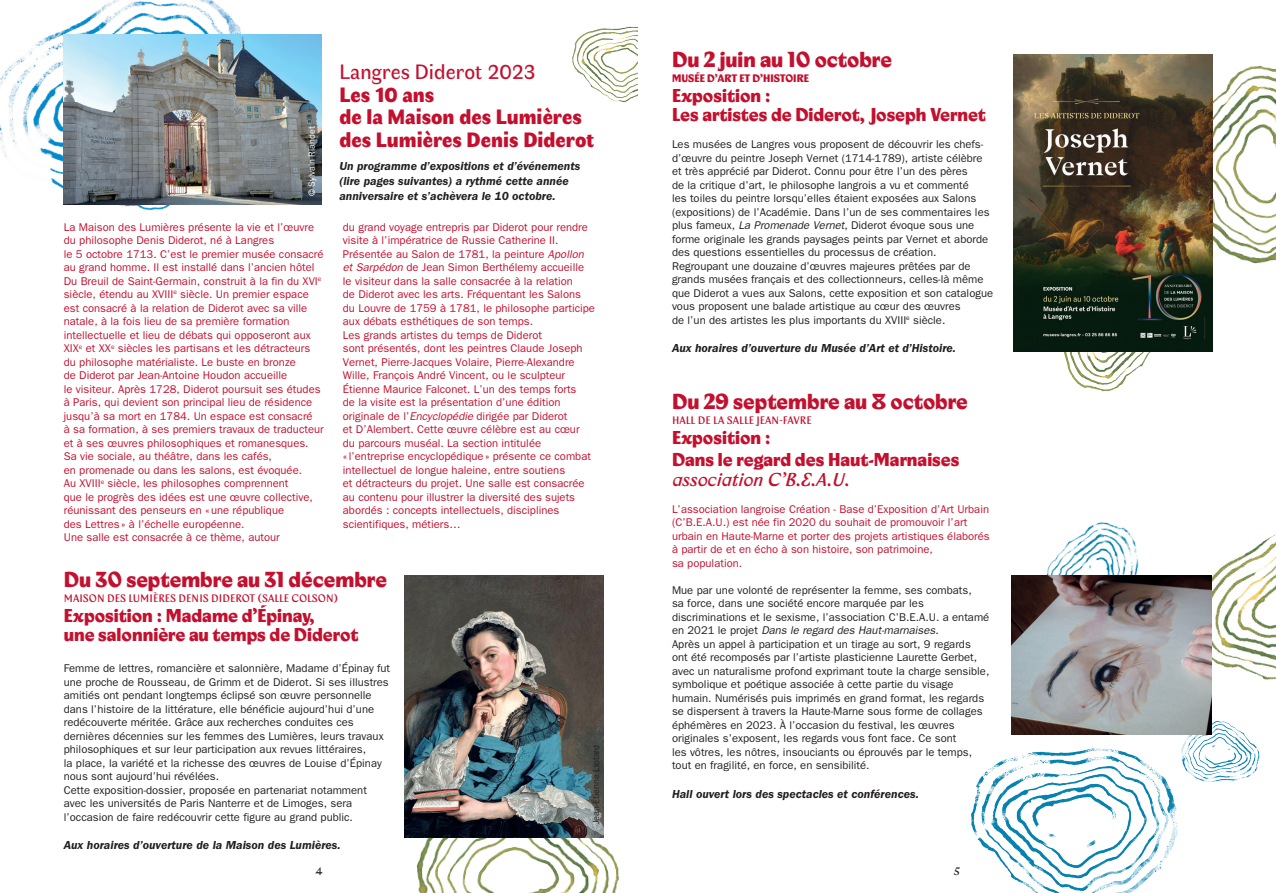
<style>
.page{position:relative;width:1276px;height:893px;background:#fff}
.page>*{position:absolute;margin:0;border:0;box-sizing:border-box;transform-origin:0 0}
.textes_encadrés{font:900 21px/22.5px "Faune Display";color:#c3102e}
.textes_encadrés-2{font:900 21px "Zangezi Sans 09";color:#c3102e}
.textes_encadrés-3{font:900 18px/19.5px "Zangezi Sans 09";color:#c3102e}
.t1{font:italic 18px "Zangezi Sans 09";color:#c3102e}
.textes_encadrés-4{font:italic 600 12px/15px "Franklin Gothic";color:#231f20}
.textes_encadrés-5{font:11.25px/13.5px "Franklin Gothic";color:#c3102e}
.textes_encadrés-6{font:11.25px/13.5px "Franklin Gothic";color:#231f20}
.textes_encadrés-7{font:10.5px "Zangezi Sans 09";color:#c3102e}
.textes_encadrés-8{font:900 10.5px "Zangezi Sans 09";color:#c3102e}
.t2{font:10.5px "Zangezi Sans 09";color:#231f20}
.textes_encadrés-9{font:9px "Franklin Gothic";color:#231f20}
.textes_encadrés-10{font:9px "Franklin Gothic";color:#fff}
.s1{font-family:"Faune Text";font-weight:400}
.s2{font-style:italic}
</style>
<div class="page">
<img style="left:971px;top:719px;width:207px;height:174px">
<img style="left:1047px;top:522px;width:92px;height:53px">
<img style="left:1181px;top:734px;width:79px;height:48px">
<img style="left:1053px;top:351px;width:119px;height:41px">
<img style="left:572px;top:26px;width:66px;height:77px">
<img style="left:1211px;top:534px;width:65px;height:200px">
<img style="left:1212px;top:54px;width:64px;height:223px">
<img style="left:405px;top:837px;width:214px;height:56px">
<img style="left:0;top:0;width:274px;height:216px">
<img style="left:1012px;top:575px;width:199px;height:160px">
<img style="left:405px;top:575px;width:199px;height:262px">
<img style="left:64px;top:34px;width:257px;height:170px">
<img style="left:1013px;top:54px;width:199px;height:297px">
<p class="textes_encadrés-10" style="left:307px;top:196px;width:71px;rotate:-90deg">© Sylvain Riandet</p>
<p class="textes_encadrés" style="left:339px;top:59px;width:244px"><span class="s1">Langres Diderot 2023<br></span>Les 10 ans<br>de la Maison des Lumières</p>
<p class="textes_encadrés" style="left:339px;top:127px;width:256px">des Lumières Denis Diderot</p>
<p class="textes_encadrés-4" style="left:339px;top:159px;width:242px">Un programme d’expositions et d’événements (lire pages suivantes) a rythmé cette année anniversaire et s’achèvera le 10 octobre.</p>
<p class="textes_encadrés-5" style="left:64px;top:220px;width:261px">La Maison des Lumières présente la vie et l’œuvre du philosophe Denis Diderot, né à Langres<br>le 5 octobre 1713. C’est le premier musée consacré au grand homme. Il est installé dans l’ancien hôtel Du Breuil de Saint-Germain, construit à la fin du XVI<sup>e </sup>siècle, étendu au XVIII<sup>e</sup> siècle. Un premier espace est consacré à la relation de Diderot avec sa ville natale, à la fois lieu de sa première formation intellectuelle et lieu de débats qui opposeront aux XIX<sup>e</sup> et XX<sup>e</sup> siècles les partisans et les détracteurs du philosophe matérialiste. Le buste en bronze<br>de Diderot par Jean-Antoine Houdon accueille<br>le visiteur. Après 1728, Diderot poursuit ses études à Paris, qui devient son principal lieu de résidence jusqu’à sa mort en 1784. Un espace est consacré<br>à sa formation, à ses premiers travaux de traducteur et à ses œuvres philosophiques et romanesques.<br>Sa vie sociale, au théâtre, dans les cafés,<br>en promenade ou dans les salons, est évoquée.<br>Au XVIII<sup>e</sup> siècle, les philosophes comprennent<br>que le progrès des idées est une œuvre collective, réunissant des penseurs en «une république<br>des Lettres» à l’échelle européenne.<br>Une salle est consacrée à ce thème, autour</p>
<p class="textes_encadrés-5" style="left:343px;top:220px;width:247px">du grand voyage entrepris par Diderot pour rendre visite à l’impératrice de Russie Catherine II.</p>
<p class="textes_encadrés-5" style="left:343px;top:247px;width:254px">Présentée au Salon de 1781, la peinture <span class="s2">Apollon et Sarpédon</span> de Jean Simon Berthélemy accueille le visiteur dans la salle consacrée à la relation<br>de Diderot avec les arts. Fréquentant les Salons du Louvre de 1759 à 1781, le philosophe participe aux débats esthétiques de son temps.<br>Les grands artistes du temps de Diderot<br>sont présentés, dont les peintres Claude Joseph Vernet, Pierre-Jacques Volaire, Pierre-Alexandre Wille, François André Vincent, ou le sculpteur Étienne Maurice Falconet. L’un des temps forts<br>de la visite est la présentation d’une édition originale de l’<span class="s2">Encyclopédie</span> dirigée par Diderot<br>et D’Alembert. Cette œuvre célèbre est au cœur<br>du parcours muséal. La section intitulée<br>« l’entreprise encyclopédique» présente ce combat intellectuel de longue haleine, entre soutiens<br>et détracteurs du projet. Une salle est consacrée au contenu pour illustrer la diversité des sujets abordés : concepts intellectuels, disciplines scientifiques, métiers…</p>
<p class="textes_encadrés-2" style="left:64px;top:567px;width:325px">Du 30 septembre au 31 décembre</p>
<p class="textes_encadrés-7" style="left:64px;top:592px;width:276px">MAISON DES LUMIÈRES DENIS DIDEROT (SALLE COLSON)</p>
<p class="textes_encadrés-3" style="left:64px;top:606px;width:296px">Exposition : Madame d’Épinay,<br>une salonnière au temps de Diderot</p>
<p class="textes_encadrés-6" style="left:64px;top:662px;width:328px">Femme de lettres, romancière et salonnière, Madame d’Épinay fut une proche de Rousseau, de Grimm et de Diderot. Si ses illustres amitiés ont pendant longtemps éclipsé son œuvre personnelle dans l’histoire de la littérature, elle bénéficie aujourd’hui d’une redécouverte méritée. Grâce aux recherches conduites ces dernières décennies sur les femmes des Lumières, leurs travaux philosophiques et sur leur participation aux revues littéraires,<br>la place, la variété et la richesse des œuvres de Louise d’Épinay nous sont aujourd’hui révélées.</p>
<p class="textes_encadrés-6" style="left:64px;top:783px;width:305px">Cette exposition-dossier, proposée en partenariat notamment avec les universités de Paris Nanterre et de Limoges, sera l’occasion de faire redécouvrir cette figure au grand public.</p>
<p class="textes_encadrés-4" style="left:64px;top:838px;width:278px">Aux horaires d’ouverture de la Maison des Lumières.</p>
<p class="textes_encadrés-9" style="left:591px;top:824px;width:81px;rotate:-90deg">Jean-Étienne Liotard</p>
<p class="textes_encadrés-2" style="left:672px;top:47px;width:221px">Du 2 juin au 10 octobre</p>
<p class="textes_encadrés-8" style="left:672px;top:72px;width:139px">MUSÉE D’ART ET D’HISTOIRE</p>
<p class="textes_encadrés-3" style="left:672px;top:86px;width:100px">Exposition :</p>
<p class="textes_encadrés-3" style="left:672px;top:105px;width:315px">Les artistes de Diderot, Joseph Vernet</p>
<p class="textes_encadrés-6" style="left:672px;top:138px;width:319px">Les musées de Langres vous proposent de découvrir les chefs&shy;d’œuvre du peintre Joseph Vernet (1714-1789), artiste célèbre et très apprécié par Diderot. Connu pour être l’un des pères<br>de la critique d’art, le philosophe langrois a vu et commenté<br>les toiles du peintre lorsqu’elles étaient exposées aux Salons (expositions) de l’Académie. Dans l’un de ses commentaires les plus fameux, <span class="s2">La Promenade Vernet</span>, Diderot évoque sous une forme originale les grands paysages peints par Vernet et aborde des questions essentielles du processus de création.</p>
<p class="textes_encadrés-6" style="left:672px;top:259px;width:323px">Regroupant une douzaine d’œuvres majeures prêtées par de grands musées français et des collectionneurs, celles-là même que Diderot a vues aux Salons, cette exposition et son catalogue vous proposent une balade artistique au cœur des œuvres<br>de l’un des artistes les plus importants du XVIII<sup>e</sup> siècle.</p>
<p class="textes_encadrés-4" style="left:672px;top:341px;width:286px">Aux horaires d’ouverture du Musée d’Art et d’Histoire.</p>
<p class="textes_encadrés-2" style="left:672px;top:389px;width:297px">Du 29 septembre au 8 octobre</p>
<p class="textes_encadrés-7" style="left:672px;top:414px;width:141px">HALL DE LA SALLE JEAN-FAVRE</p>
<p class="textes_encadrés-3" style="left:672px;top:428px;width:100px">Exposition :</p>
<p class="textes_encadrés-3" style="left:672px;top:450px;width:289px">Dans le regard des Haut-Marnaises</p>
<p class="t1" style="left:672px;top:469px;width:179px">association C’B.E.A.U.</p>
<p class="textes_encadrés-5" style="left:672px;top:502px;width:319px">L’association langroise Création - Base d’Exposition d’Art Urbain (C’B.E.A.U.) est née fin 2020 du souhait de promouvoir l’art urbain en Haute-Marne et porter des projets artistiques élaborés à partir de et en écho à son histoire, son patrimoine,<br>sa population.</p>
<p class="textes_encadrés-6" style="left:672px;top:583px;width:319px">Mue par une volonté de représenter la femme, ses combats,<br>sa force, dans une société encore marquée par les discriminations et le sexisme, l’association C’B.E.A.U. a entamé en 2021 le projet <span class="s2">Dans le regard des Haut-marnaises</span>.<br>Après un appel à participation et un tirage au sort, 9 regards ont été recomposés par l’artiste plasticienne Laurette Gerbet, avec un naturalisme profond exprimant toute la charge sensible, symbolique et poétique associée à cette partie du visage humain. Numérisés puis imprimés en grand format, les regards se dispersent à travers la Haute-Marne sous forme de collages éphémères en 2023. À l’occasion du festival, les œuvres originales s’exposent, les regards vous font face. Ce sont<br>les vôtres, les nôtres, insouciants ou éprouvés par le temps, tout en fragilité, en force, en sensibilité.</p>
<p class="textes_encadrés-4" style="left:672px;top:787px;width:248px">Hall ouvert lors des spectacles et conférences.</p>
<p class="t2" style="left:315px;top:865px;width:9px">4</p>
<p class="t2" style="left:954px;top:865px;width:8px">5</p>
</div>
